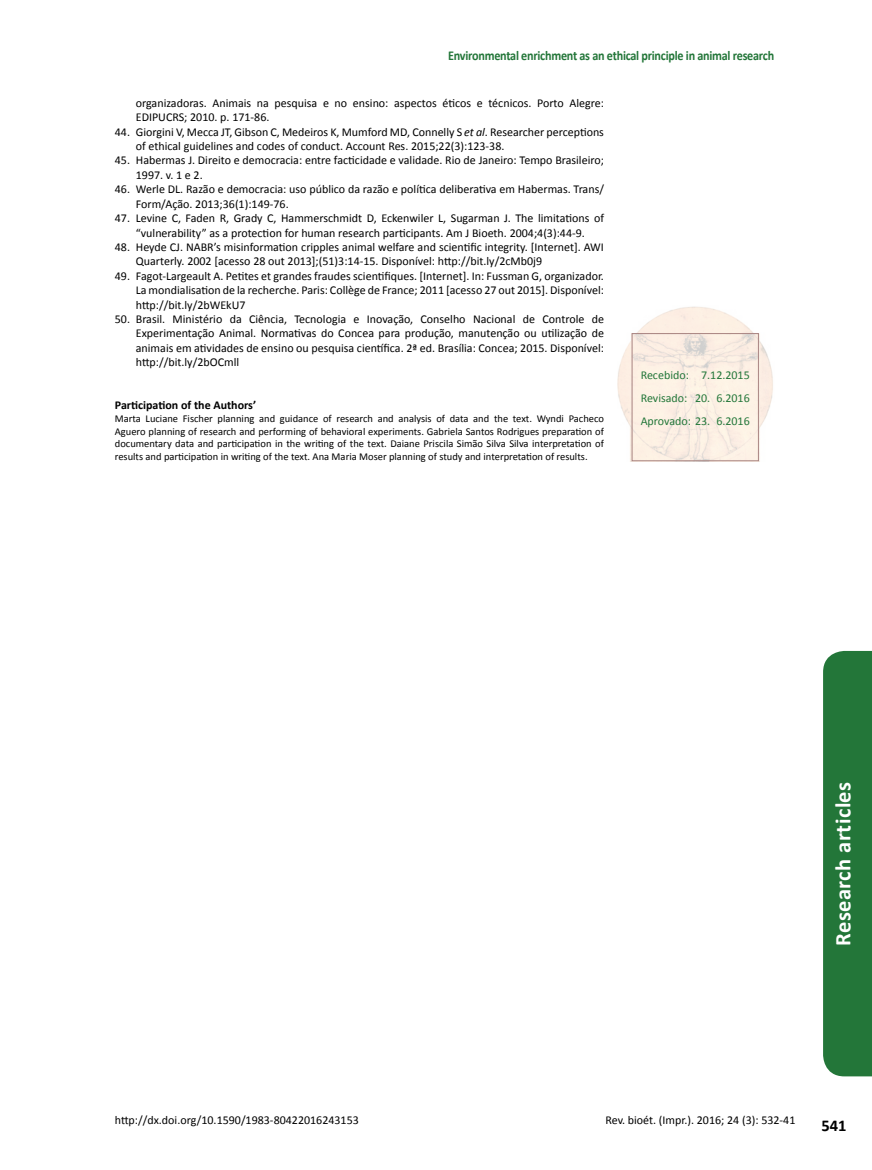
<style>
.page{position:relative;width:872px;height:1170px;background:#fff}
.page>*{position:absolute;margin:0;border:0;box-sizing:border-box;transform-origin:0 0}
.t1{font:700 22.5px "Calibri";letter-spacing:.02em;color:#fff}
.t2{font:700 16.5px "Calibri";color:#000}
.t3{font:700 13.5px "Calibri";letter-spacing:-.02em;color:#237639;scale:.9 1}
.t4{font:12px/14.4px "Calibri";color:#000}
.t5{font:12px/23px "Calibri";color:#237639;text-align:justify}
.t6{font:700 12px "Calibri";color:#000}
.t7{font:10.5px/12.6px "Calibri";color:#000;text-align:justify}
.s1{font-style:italic}
</style>
<div class="page">
<img style="left:617px;top:306px;width:156px;height:155px">
<div style="left:632px;top:333px;width:126px;height:128px;border:1px solid #aa8683"></div>
<div style="left:823px;top:651px;width:49px;height:425px;background:#237639"></div>
<p class="t3" style="left:448px;top:47px;width:364px">Environmental enrichment as an ethical principle in animal research</p>
<p class="t4" style="left:136px;top:96px;width:469px">organizadoras. Animais na pesquisa e no ensino: aspectos éticos e técnicos. Porto Alegre:<br>EDIPUCRS; 2010. p. 171-86.</p>
<p class="t4" style="left:136px;top:124px;width:469px;text-indent:-21px">44. Giorgini V, Mecca JT, Gibson C, Medeiros K, Mumford MD, Connelly S <span class="s1">et al</span>. Researcher perceptions of ethical guidelines and codes of conduct. Account Res. 2015;22(3):123-38.</p>
<p class="t4" style="left:136px;top:153px;width:469px;text-indent:-21px">45. Habermas J. Direito e democracia: entre facticidade e validade. Rio de Janeiro: Tempo Brasileiro;<br>1997. v. 1 e 2.</p>
<p class="t4" style="left:136px;top:182px;width:469px;text-indent:-21px">46. Werle DL. Razão e democracia: uso público da razão e política deliberativa em Habermas. Trans/<br>Form/Ação. 2013;36(1):149-76.</p>
<p class="t4" style="left:115px;top:211px;width:490px;text-align:center">47. Levine C, Faden R, Grady C, Hammerschmidt D, Eckenwiler L, Sugarman J. The limitations of “vulnerability” as a protection for human research participants. Am J Bioeth. 2004;4(3):44-9.</p>
<p class="t4" style="left:136px;top:240px;width:469px;text-indent:-21px">48. Heyde CJ. NABR’s misinformation cripples animal welfare and scientific integrity. [Internet]. AWI<br>Quarterly. 2002 [acesso 28 out 2013];(51)3:14-15. Disponível: http://bit.ly/2cMb0j9</p>
<p class="t4" style="left:136px;top:268px;width:469px;text-align:justify;text-indent:-21px">49. Fagot-Largeault A. Petites et grandes fraudes scientifiques. [Internet]. In: Fussman G, organizador.<br>La mondialisation de la recherche. Paris: Collège de France; 2011 [acesso 27 out 2015]. Disponível: http://bit.ly/2bWEkU7</p>
<p class="t4" style="left:136px;top:312px;width:469px;text-align:justify;text-indent:-21px">50. Brasil. Ministério da Ciência, Tecnologia e Inovação, Conselho Nacional de Controle de Experimentação Animal. Normativas do Concea para produção, manutenção ou utilização de animais em atividades de ensino ou pesquisa científica. 2ª ed. Brasília: Concea; 2015. Disponível: http://bit.ly/2bOCmll</p>
<p class="t6" style="left:115px;top:398px;width:143px">Participation of the Authors’</p>
<p class="t7" style="left:115px;top:412px;width:490px">Marta Luciane Fischer planning and guidance of research and analysis of data and the text. Wyndi Pacheco Aguero planning of research and performing of behavioral experiments. Gabriela Santos Rodrigues preparation of documentary data and participation in the writing of the text. Daiane Priscila Simão Silva Silva interpretation of results and participation in writing of the text. Ana Maria Moser planning of study and interpretation of results.</p>
<p class="t5" style="left:640px;top:363px;width:111px">Recebido: 7.12.2015<br>Revisado: 20. 6.2016<br>Aprovado: 23. 6.2016</p>
<p class="t4" style="left:115px;top:1113px;width:245px">http://dx.doi.org/10.1590/1983-80422016243153</p>
<h1 class="t1" style="left:828px;top:945px;width:166px;rotate:-90deg">Research articles</h1>
<p class="t4" style="left:605px;top:1113px;width:191px">Rev. bioét. (Impr.). 2016; 24 (3): 532-41</p>
<h2 class="t2" style="left:821px;top:1115px;width:27px">541</h2>
</div>
